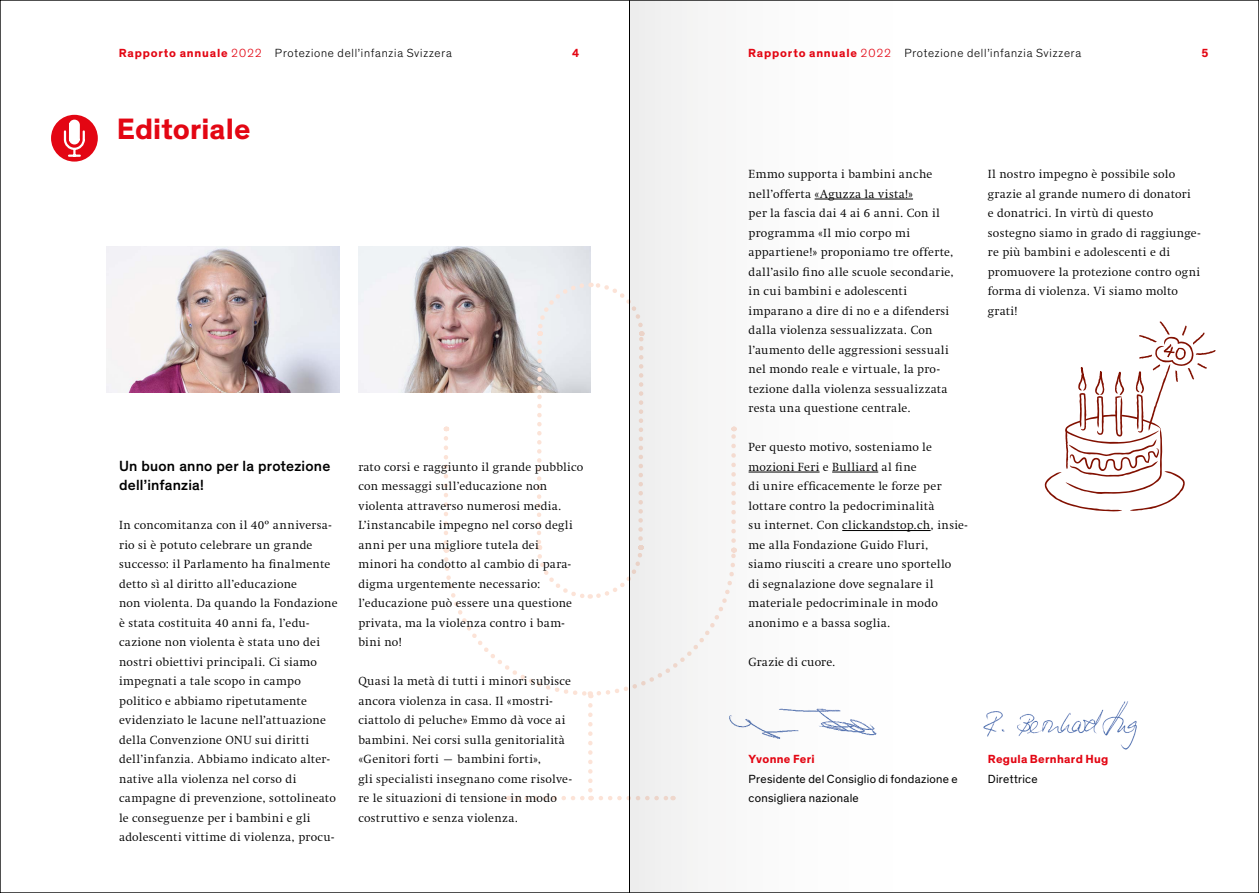
<style>
.page{position:relative;width:1259px;height:893px;background:#fff}
.page>*{position:absolute;margin:0;border:0;box-sizing:border-box;transform-origin:0 0}
.Kapiteltitel{font:700 30px "Theinhardt";color:#e30613}
.Überschrift{font:500 15px/19.5px "Theinhardt";letter-spacing:.015em;color:#000}
.Fliesstext{font:300 12px/19.5px "Swift LT Pro";letter-spacing:.025em;color:#000}
.t1{font:300 12px "Theinhardt";letter-spacing:.06em;color:#000}
.Editorial_Namen{font:12px/19.5px "Theinhardt";letter-spacing:.025em;color:#000}
.Editorial_rot_fett{font:700 12px "Theinhardt";letter-spacing:.025em;color:#e30613}
.s1{font-weight:700;color:#e30613}
.s2{color:#e30613}
</style>
<div class="page">
<div style="left:51px;top:115px;width:47px;height:47px;background:#e30613;border-radius:50%"></div>
<svg style="left:63px;top:117px;width:23px;height:40px"></svg>
<img style="left:107px;top:246px;width:232px;height:147px">
<img style="left:358px;top:246px;width:232px;height:147px">
<svg style="left:441px;top:280px;width:188px;height:418px"></svg>
<svg style="left:517px;top:705px;width:112px;height:95px"></svg>
<div style="left:629px;top:0;width:339px;height:893px;background:linear-gradient(to right,#f1f0f0,#fff)"></div>
<hr style="left:629px;top:0;width:1px;height:893px;background:#000">
<hr style="left:814px;top:199px;width:99px;height:1px;background:#000">
<hr style="left:748px;top:472px;width:71px;height:1px;background:#000">
<hr style="left:832px;top:472px;width:46px;height:1px;background:#000">
<hr style="left:842px;top:530px;width:88px;height:1px;background:#000">
<img style="left:983px;top:701px;width:154px;height:49px">
<img style="left:726px;top:705px;width:152px;height:36px">
<svg style="left:1044px;top:321px;width:171px;height:190px"></svg>
<p class="t1" style="left:119px;top:46px;width:334px"><span class="s1">Rapporto annuale</span> <span class="s2">2022</span> Protezione dell’infanzia Svizzera</p>
<p class="Editorial_rot_fett" style="left:572px;top:45px;width:9px">4</p>
<p class="t1" style="left:748px;top:46px;width:334px"><span class="s1">Rapporto annuale</span> <span class="s2">2022</span> Protezione dell’infanzia Svizzera</p>
<p class="Editorial_rot_fett" style="left:1201px;top:45px;width:9px">5</p>
<h1 class="Kapiteltitel" style="left:117px;top:111px;width:135px">Editoriale</h1>
<h2 class="Überschrift" style="left:119px;top:456px;width:213px">Un buon anno per la protezione dell’infanzia!</h2>
<p class="Fliesstext" style="left:119px;top:516px;width:220px">In concomitanza con il 40º anniversa&shy;rio si è potuto celebrare un grande successo: il Parlamento ha finalmente detto sì al diritto all’educazione<br>non violenta. Da quando la Fondazione è stata costituita 40 anni fa, l’edu&shy;cazione non violenta è stata uno dei nostri obiettivi principali. Ci siamo impegnati a tale scopo in campo politico e abbiamo ripetutamente evidenziato le lacune nell’attuazione della Convenzione ONU sui diritti dell’infanzia. Abbiamo indicato alter&shy;native alla violenza nel corso di campagne di prevenzione, sottolineato le conseguenze per i bambini e gli adolescenti vittime di violenza, procu-</p>
<p class="Fliesstext" style="left:358px;top:457px;width:226px">rato corsi e raggiunto il grande pubblico con messaggi sull’educazione non violenta attraverso numerosi media.<br>L’instancabile impegno nel corso degli anni per una migliore tutela dei<br>minori ha condotto al cambio di para&shy;digma urgentemente necessario: l’educazione può essere una questione privata, ma la violenza contro i bam&shy;bini no!</p>
<p class="Fliesstext" style="left:358px;top:672px;width:215px">Quasi la metà di tutti i minori subisce ancora violenza in casa. Il «mostri&shy;ciattolo di peluche» Emmo dà voce ai bambini. Nei corsi sulla genitorialità «Genitori forti – bambini forti»,<br>gli specialisti insegnano come risolve&shy;re le situazioni di tensione in modo costruttivo e senza violenza.</p>
<p class="Fliesstext" style="left:748px;top:165px;width:207px">Emmo supporta i bambini anche nell’offerta «Aguzza la vista!»<br>per la fascia dai 4 ai 6 anni. Con il programma «Il mio corpo mi appartiene!» proponiamo tre offerte, dall’asilo fino alle scuole secondarie, in cui bambini e adolescenti imparano a dire di no e a difendersi dalla violenza sessualizzata. Con l’aumento delle aggressioni sessuali nel mondo reale e virtuale, la pro&shy;tezione dalla violenza sessualizzata resta una questione centrale.</p>
<p class="Fliesstext" style="left:748px;top:438px;width:221px">Per questo motivo, sosteniamo le mozioni Feri e Bulliard al fine<br>di unire efficacemente le forze per lottare contro la pedocriminalità<br>su internet. Con clickandstop.ch, insie&shy;me alla Fondazione Guido Fluri,<br>siamo riusciti a creare uno sportello<br>di segnalazione dove segnalare il materiale pedocriminale in modo anonimo e a bassa soglia.</p>
<p class="Fliesstext" style="left:748px;top:652px;width:88px">Grazie di cuore.</p>
<p class="Fliesstext" style="left:988px;top:165px;width:214px">Il nostro impegno è possibile solo grazie al grande numero di donatori<br>e donatrici. In virtù di questo sostegno siamo in grado di raggiunge&shy;re più bambini e adolescenti e di promuovere la protezione contro ogni forma di violenza. Vi siamo molto grati!</p>
<p class="Editorial_rot_fett" style="left:748px;top:752px;width:68px">Yvonne Feri</p>
<p class="Editorial_Namen" style="left:748px;top:769px;width:211px">Presidente del Consiglio di fondazione e consigliera nazionale</p>
<p class="Editorial_rot_fett" style="left:988px;top:752px;width:122px">Regula Bernhard Hug</p>
<p class="Editorial_Namen" style="left:988px;top:769px;width:51px">Direttrice</p>
</div>
